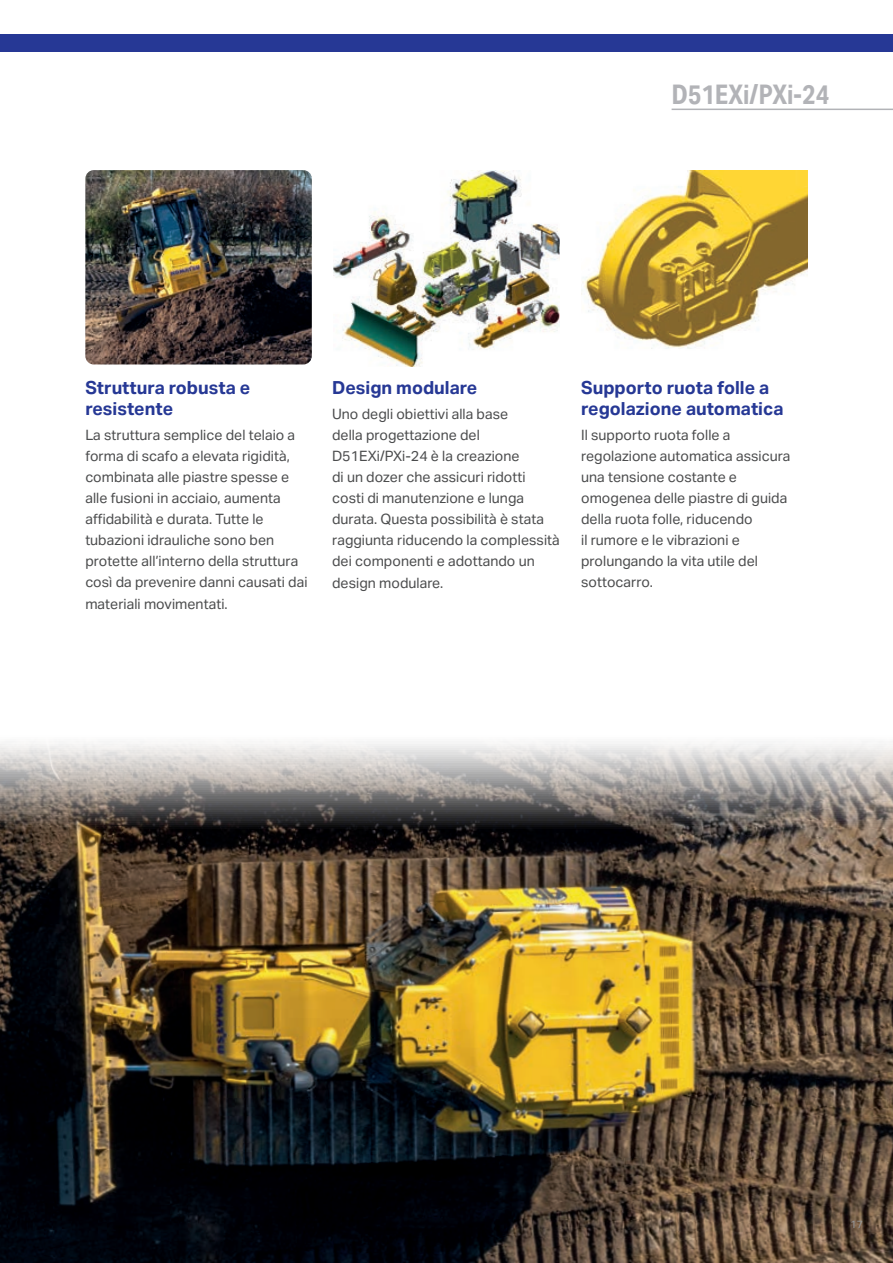
<style>
.page{position:relative;width:893px;height:1263px;background:#fff}
.page>*{position:absolute;margin:0;border:0;box-sizing:border-box;transform-origin:0 0}
.t1{font:700 27px "Aktiv Grotesk Cd";color:#b2b3b7}
.t2{font:700 18px/21px "Aktiv Grotesk";color:#263895}
.t3{font:14.25px/21px "Aktiv Grotesk";color:#4b4c4d}
.t4{font:10.5px "Aktiv Grotesk";color:#939598}
</style>
<div class="page">
<img style="left:0;top:744px;width:893px;height:519px">
<img style="left:581px;top:170px;width:227px;height:179px">
<img style="left:85px;top:170px;width:227px;height:194px">
<img style="left:333px;top:170px;width:227px;height:196px">
<div style="left:0;top:34px;width:893px;height:17px;background:#263895"></div>
<hr style="left:672px;top:109px;width:221px;height:1px;background:#b2b3b7">
<h1 class="t1" style="left:672px;top:79px;width:159px">D51EXi/PXi-24</h1>
<p class="t2" style="left:85px;top:377px;width:166px">Struttura robusta e resistente</p>
<p class="t3" style="left:85px;top:425px;width:224px">La struttura semplice del telaio a forma di scafo a elevata rigidità, combinata alle piastre spesse e alle fusioni in acciaio, aumenta affidabilità e durata. Tutte le tubazioni idrauliche sono ben protette all’interno della struttura così da prevenire danni causati dai materiali movimentati.</p>
<p class="t2" style="left:332px;top:377px;width:147px">Design modulare</p>
<p class="t3" style="left:332px;top:404px;width:229px">Uno degli obiettivi alla base<br>della progettazione del<br>D51EXi/PXi-24 è la creazione<br>di un dozer che assicuri ridotti costi di manutenzione e lunga durata. Questa possibilità è stata raggiunta riducendo la complessità dei componenti e adottando un design modulare.</p>
<p class="t2" style="left:581px;top:377px;width:204px">Supporto ruota folle a regolazione automatica</p>
<p class="t3" style="left:581px;top:425px;width:211px">Il supporto ruota folle a regolazione automatica assicura una tensione costante e omogenea delle piastre di guida della ruota folle, riducendo<br>il rumore e le vibrazioni e prolungando la vita utile del sottocarro.</p>
<p class="t4" style="left:850px;top:1218px;width:14px">17</p>
</div>
